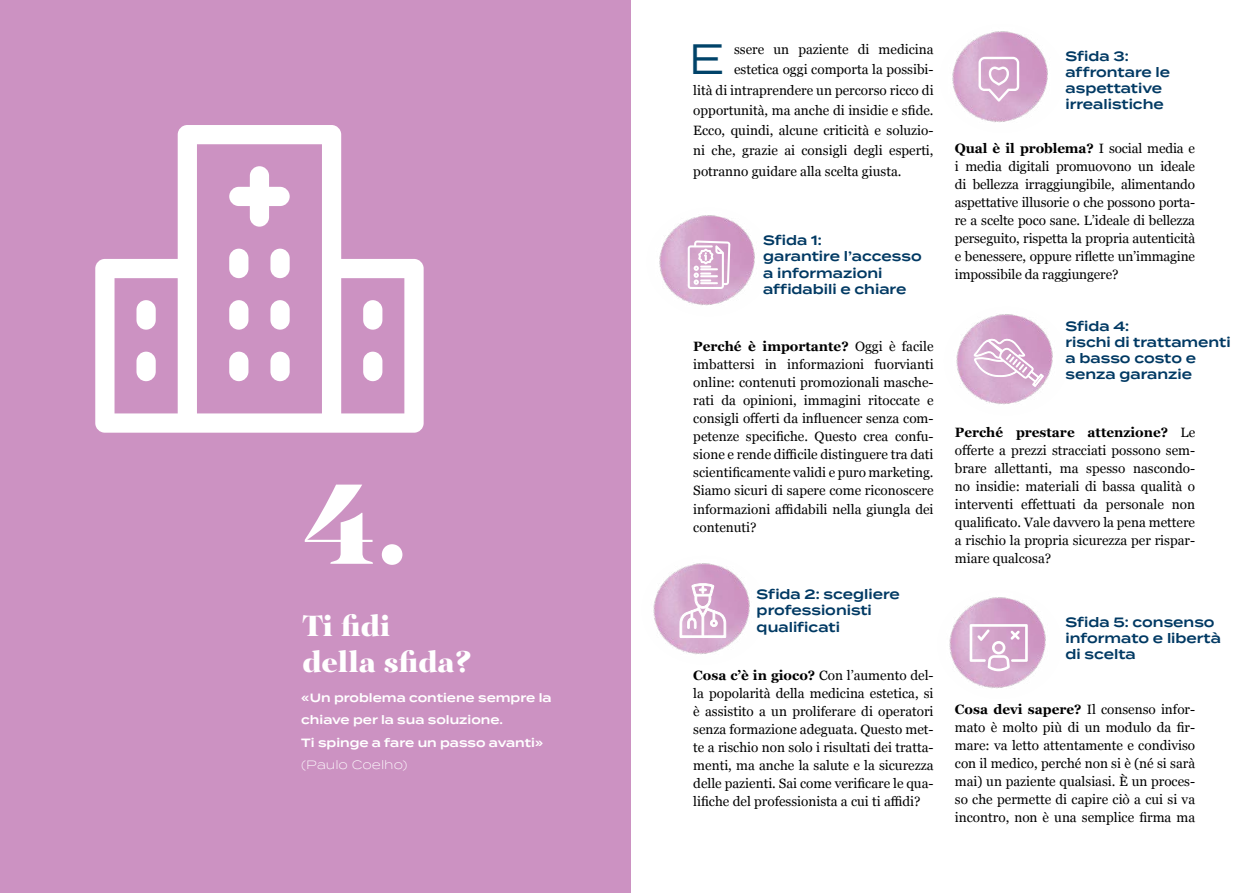
<style>
.page{position:relative;width:1259px;height:893px;background:#fff}
.page>*{position:absolute;margin:0;border:0;box-sizing:border-box;transform-origin:0 0}
.t1{font:900 120px "PF Regal Display Pro";color:#fff}
.TESTOCORPO{font:42.45px "Termina";color:#004369}
.t2{font:900 30px "PF Regal Display Pro";color:#fff}
.titoli_indice{font:13.5px/18px "Georgia";color:#000;text-align:justify}
.titoli_indice-2{font:600 13.5px/16.2px "Termina";color:#003963}
.TESTOCORPO-2{font:13.5px "Georgia";color:#000}
.titoletti{font:600 12px/22.5px "Termina";color:#fff}
.s1{font-weight:300}
.s2{font-weight:700}
</style>
<div class="page">
<div style="left:0;top:0;width:630px;height:893px;background:#cc92c2"></div>
<svg style="left:95px;top:125px;width:329px;height:308px"></svg>
<img style="left:956px;top:314px;width:97px;height:91px">
<img style="left:653px;top:563px;width:97px;height:92px">
<svg style="left:679px;top:583px;width:47px;height:55px"></svg>
<img style="left:659px;top:215px;width:96px;height:91px">
<svg style="left:687px;top:240px;width:43px;height:49px"></svg>
<svg style="left:630px;top:0;width:418px;height:122px"></svg>
<svg style="left:974px;top:339px;width:70px;height:48px"></svg>
<img style="left:949px;top:597px;width:97px;height:92px">
<svg style="left:969px;top:624px;width:58px;height:47px"></svg>
<p class="t1" style="left:302px;top:450px;width:106px">4.</p>
<p class="t2" style="left:302px;top:607px;width:90px">Ti fidi</p>
<p class="t2" style="left:302px;top:643px;width:171px">della sfida?</p>
<p class="titoletti" style="left:301px;top:686px;width:252px">«Un problema contiene sempre la chiave per la sua soluzione.</p>
<p class="titoletti" style="left:301px;top:731px;width:244px">Ti spinge a fare un passo avanti» <span class="s1">(Paulo Coelho)</span></p>
<p class="TESTOCORPO" style="left:688px;top:28px;width:38px">E</p>
<p class="TESTOCORPO-2" style="left:734px;top:39px;width:201px">ssere un paziente di medicina</p>
<p class="TESTOCORPO-2" style="left:734px;top:60px;width:201px">estetica oggi comporta la possibi-</p>
<p class="TESTOCORPO-2" style="left:693px;top:80px;width:242px">lità di intraprendere un percorso ricco di</p>
<p class="TESTOCORPO-2" style="left:693px;top:100px;width:242px">opportunità, ma anche di insidie e sfide.</p>
<p class="TESTOCORPO-2" style="left:693px;top:120px;width:242px">Ecco, quindi, alcune criticità e soluzio-</p>
<p class="TESTOCORPO-2" style="left:693px;top:141px;width:242px">ni che, grazie ai consigli degli esperti,</p>
<p class="TESTOCORPO-2" style="left:693px;top:161px;width:210px">potranno guidare alla scelta giusta.</p>
<p class="titoli_indice-2" style="left:763px;top:232px;width:60px">Sfida 1:</p>
<p class="titoli_indice-2" style="left:763px;top:248px;width:160px">garantire l’accesso a informazioni affidabili e chiare</p>
<p class="titoli_indice" style="left:693px;top:337px;width:242px"><span class="s2">Perché è importante?</span> Oggi è facile imbattersi in informazioni fuorvianti online: contenuti promozionali masche&shy;rati da opinioni, immagini ritoccate e consigli offerti da influencer senza com&shy;petenze specifiche. Questo crea confu&shy;sione e rende difficile distinguere tra dati scientificamente validi e puro marketing.<br>Siamo sicuri di sapere come riconoscere informazioni affidabili nella giungla dei contenuti?</p>
<p class="titoli_indice-2" style="left:756px;top:586px;width:145px">Sfida 2: scegliere professionisti qualificati</p>
<p class="titoli_indice" style="left:693px;top:665px;width:242px"><span class="s2">Cosa c’è in gioco?</span> Con l’aumento del&shy;la popolarità della medicina estetica, si è assistito a un proliferare di operatori senza formazione adeguata. Questo met&shy;te a rischio non solo i risultati dei tratta&shy;menti, ma anche la salute e la sicurezza delle pazienti. Sai come verificare le qua&shy;lifiche del professionista a cui ti affidi?</p>
<p class="titoli_indice-2" style="left:1065px;top:48px;width:65px">Sfida 3:</p>
<p class="titoli_indice-2" style="left:1065px;top:64px;width:106px">affrontare le aspettative irrealistiche</p>
<p class="titoli_indice" style="left:955px;top:139px;width:242px"><span class="s2">Qual è il problema?</span> I social media e i media digitali promuovono un ideale di bellezza irraggiungibile, alimentando aspettative illusorie o che possono porta&shy;re a scelte poco sane. L’ideale di bellezza perseguito, rispetta la propria autenticità e benessere, oppure riflette un’immagine impossibile da raggiungere?</p>
<p class="titoli_indice-2" style="left:1065px;top:318px;width:65px">Sfida 4:</p>
<p class="titoli_indice-2" style="left:1065px;top:334px;width:167px">rischi di trattamenti a basso costo e senza garanzie</p>
<p class="titoli_indice" style="left:955px;top:422px;width:242px"><span class="s2">Perché prestare attenzione?</span> Le offerte a prezzi stracciati possono sem&shy;brare allettanti, ma spesso nascondo&shy;no insidie: materiali di bassa qualità o interventi effettuati da personale non qualificato. Vale davvero la pena mettere a rischio la propria sicurezza per rispar&shy;miare qualcosa?</p>
<p class="titoli_indice-2" style="left:1065px;top:614px;width:157px">Sfida 5: consenso informato e libertà di scelta</p>
<p class="titoli_indice" style="left:955px;top:699px;width:242px"><span class="s2">Cosa devi sapere?</span> Il consenso infor&shy;mato è molto più di un modulo da fir&shy;mare: va letto attentamente e condiviso con il medico, perché non si è (né si sarà mai) un paziente qualsiasi. È un proces&shy;so che permette di capire ciò a cui si va incontro, non è una semplice firma ma</p>
</div>
